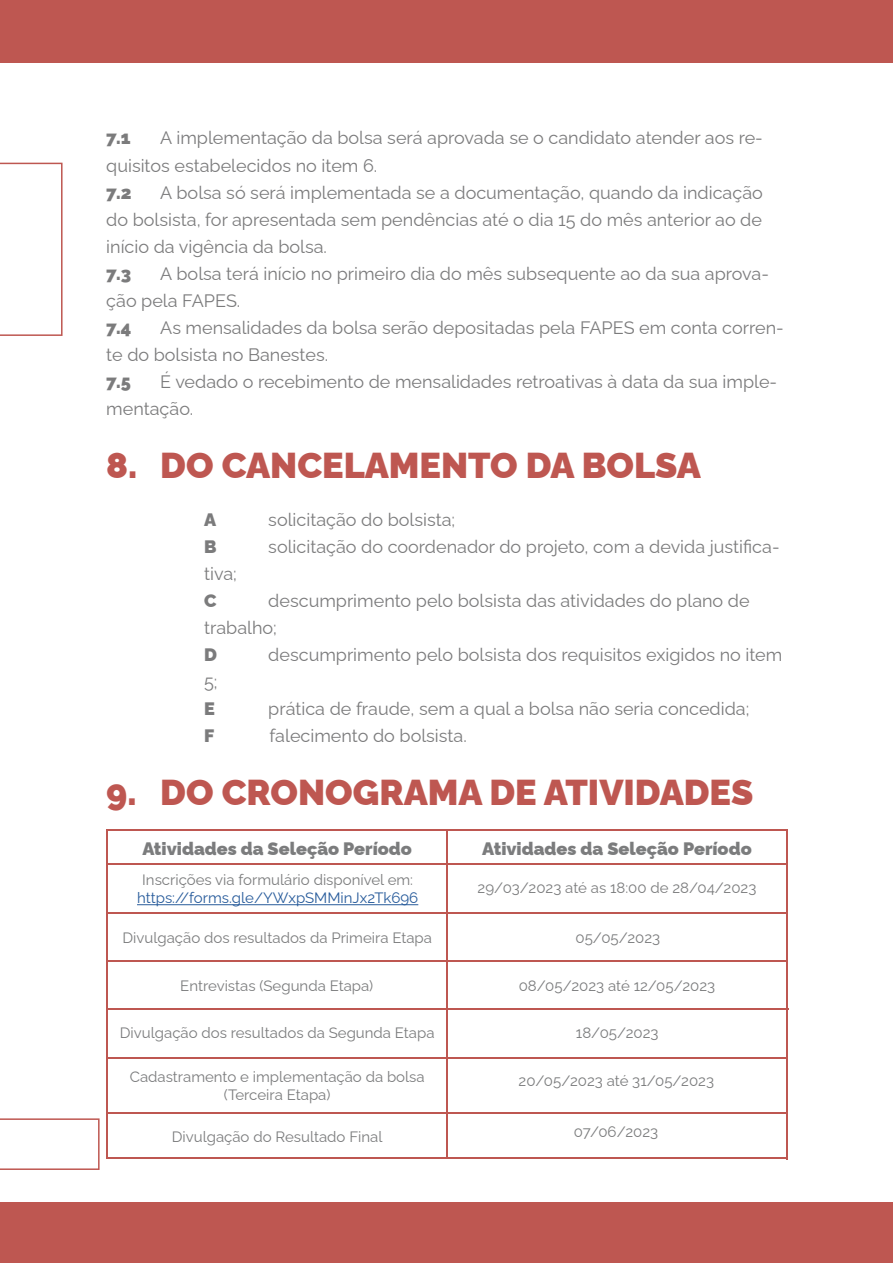
<style>
.page{position:relative;width:893px;height:1263px;background:#fff}
.page>*{position:absolute;margin:0;border:0;box-sizing:border-box;transform-origin:0 0}
.t1{font:900 36px "Raleway";color:#be5751}
.t2{font:18px/27px "Raleway";color:#7b7b7c}
.t3{font:900 18px "Raleway";color:#7b7c7d}
.t4{font:900 18px "Raleway";color:#7b7b7c}
.t5{font:15px/18px "Raleway";color:#7b7c7d;text-align:center}
.t6{font:15px "Raleway";color:#275b9b}
</style>
<div class="page">
<div style="left:0;top:0;width:893px;height:63px;background:#be5751"></div>
<div style="left:0;top:1202px;width:893px;height:61px;background:#be5751"></div>
<svg style="left:0;top:163px;width:63px;height:173px"></svg>
<svg style="left:0;top:1118px;width:100px;height:52px"></svg>
<hr style="left:446px;top:829px;width:2px;height:329px;background:#be5751">
<hr style="left:107px;top:829px;width:680px;height:2px;background:#be5751">
<hr style="left:106px;top:829px;width:2px;height:330px;background:#be5751">
<hr style="left:786px;top:830px;width:1px;height:329px;background:#be5751">
<hr style="left:106px;top:1112px;width:681px;height:2px;background:#be5751">
<hr style="left:107px;top:912px;width:680px;height:1px;background:#be5751">
<hr style="left:106px;top:863px;width:681px;height:2px;background:#be5751">
<hr style="left:106px;top:960px;width:681px;height:2px;background:#be5751">
<hr style="left:108px;top:1057px;width:679px;height:2px;background:#be5751">
<hr style="left:108px;top:1008px;width:680px;height:2px;background:#be5751">
<hr style="left:137px;top:904px;width:281px;height:1px;background:#275b9b">
<hr style="left:106px;top:1157px;width:681px;height:2px;background:#be5751">
<p class="t2" style="left:106px;top:123px;width:658px;text-indent:54px">A implementação da bolsa será aprovada se o candidato atender aos re&shy;quisitos estabelecidos no item 6.</p>
<p class="t4" style="left:106px;top:178px;width:27px">7.2</p>
<p class="t4" style="left:106px;top:124px;width:26px">7.1</p>
<p class="t2" style="left:106px;top:177px;width:658px;text-align:justify;text-indent:54px">A bolsa só será implementada se a documentação, quando da indicação do bolsista, for apresentada sem pendências até o dia 15 do mês anterior ao de início da vigência da bolsa.</p>
<p class="t4" style="left:106px;top:259px;width:26px">7.3</p>
<p class="t2" style="left:106px;top:258px;width:664px;text-indent:54px">A bolsa terá início no primeiro dia do mês subsequente ao da sua aprova&shy;ção pela FAPES.</p>
<p class="t4" style="left:106px;top:313px;width:26px">7.4</p>
<p class="t2" style="left:106px;top:312px;width:679px;text-indent:54px">As mensalidades da bolsa serão depositadas pela FAPES em conta corren&shy;te do bolsista no Banestes.</p>
<p class="t4" style="left:106px;top:367px;width:26px">7.5</p>
<p class="t2" style="left:106px;top:366px;width:672px;text-indent:54px">É vedado o recebimento de mensalidades retroativas à data da sua imple&shy;mentação.</p>
<h1 class="t1" style="left:106px;top:436px;width:596px">8. DO CANCELAMENTO DA BOLSA</h1>
<p class="t4" style="left:204px;top:505px;width:14px">A</p>
<p class="t2" style="left:268px;top:504px;width:188px">solicitação do bolsista;</p>
<p class="t4" style="left:204px;top:532px;width:14px">B</p>
<p class="t2" style="left:268px;top:531px;width:513px">solicitação do coordenador do projeto, com a devida justifica-</p>
<p class="t2" style="left:204px;top:558px;width:34px">tiva;</p>
<p class="t4" style="left:204px;top:586px;width:14px">C</p>
<p class="t2" style="left:204px;top:585px;width:547px;text-indent:64px">descumprimento pelo bolsista das atividades do plano de trabalho;</p>
<p class="t4" style="left:204px;top:640px;width:14px">D</p>
<p class="t2" style="left:268px;top:639px;width:516px">descumprimento pelo bolsista dos requisitos exigidos no item</p>
<p class="t2" style="left:204px;top:666px;width:15px">5;</p>
<p class="t4" style="left:204px;top:694px;width:12px">E</p>
<p class="t2" style="left:268px;top:693px;width:483px">prática de fraude, sem a qual a bolsa não seria concedida;</p>
<p class="t4" style="left:204px;top:721px;width:12px">F</p>
<p class="t2" style="left:269px;top:720px;width:199px">falecimento do bolsista.</p>
<h1 class="t1" style="left:106px;top:764px;width:648px">9. DO CRONOGRAMA DE ATIVIDADES</h1>
<p class="t3" style="left:143px;top:834px;width:271px">Atividades da Seleção Período</p>
<p class="t3" style="left:482px;top:834px;width:271px">Atividades da Seleção Período</p>
<p class="t5" style="left:142px;top:869px;width:272px">Inscrições via formulário disponível em:</p>
<p class="t6" style="left:137px;top:886px;width:283px">https://forms.gle/YWxpSMMinJx2Tk696</p>
<p class="t5" style="left:123px;top:927px;width:311px">Divulgação dos resultados da Primeira Etapa</p>
<p class="t5" style="left:180px;top:975px;width:195px">Entrevistas (Segunda Etapa)</p>
<p class="t5" style="left:120px;top:1022px;width:316px">Divulgação dos resultados da Segunda Etapa</p>
<p class="t5" style="left:130px;top:1066px;width:297px">Cadastramento e implementação da bolsa (Terceira Etapa)</p>
<p class="t5" style="left:478px;top:877px;width:280px">29/03/2023 até as 18:00 de 28/04/2023</p>
<p class="t5" style="left:576px;top:927px;width:86px">05/05/2023</p>
<p class="t5" style="left:519px;top:975px;width:198px">08/05/2023 até 12/05/2023</p>
<p class="t5" style="left:576px;top:1022px;width:84px">18/05/2023</p>
<p class="t5" style="left:519px;top:1070px;width:197px">20/05/2023 até 31/05/2023</p>
<p class="t5" style="left:172px;top:1125px;width:212px">Divulgação do Resultado Final</p>
<p class="t5" style="left:574px;top:1121px;width:86px">07/06/2023</p>
</div>
